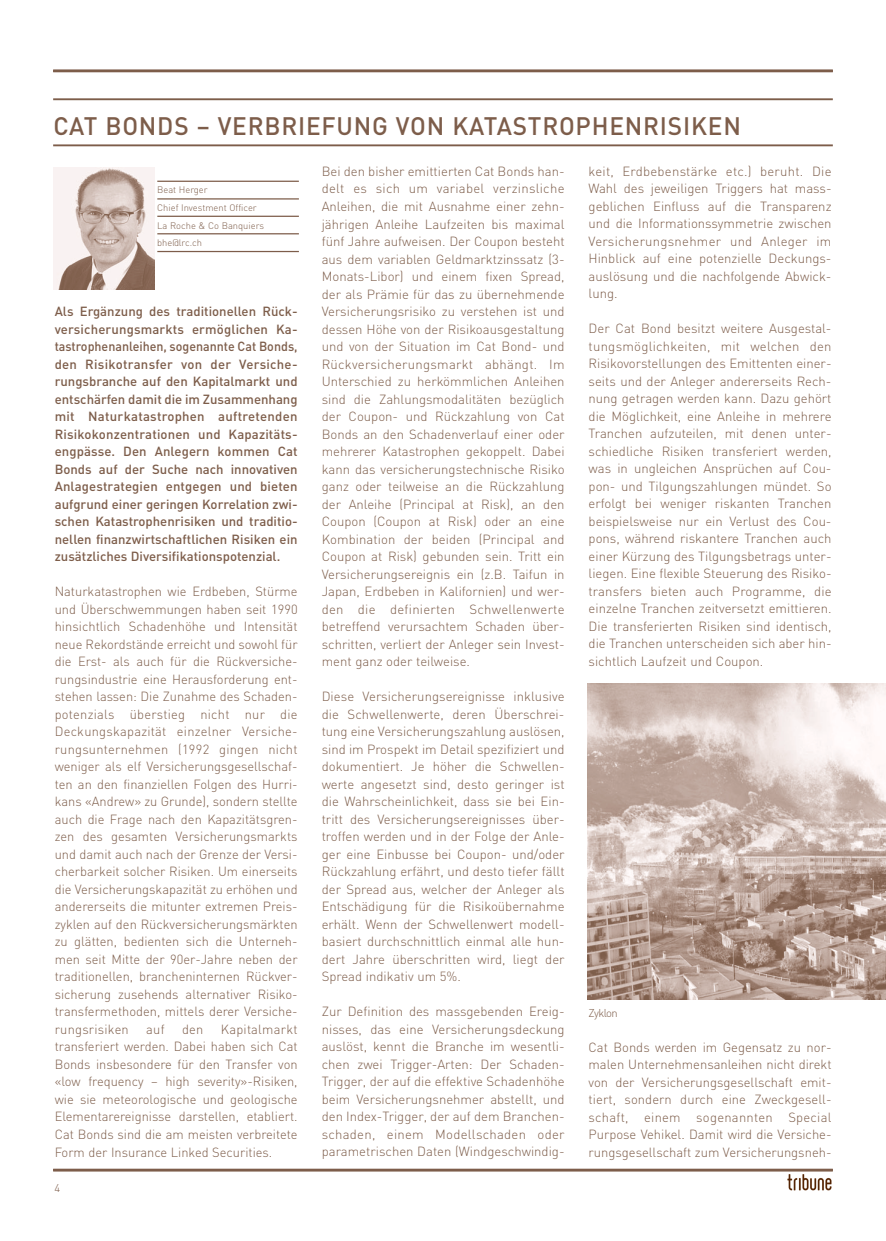
<style>
.page{position:relative;width:886px;height:1241px;background:#fff}
.page>*{position:absolute;margin:0;border:0;box-sizing:border-box;transform-origin:0 0}
.t1{font:500 25px "DIN";letter-spacing:.03em;color:#7d5d4a}
.t2{font:300 13.12px/17.5px "DIN";color:#7d5d4a;text-align:justify}
.t3{font:500 13.12px/17.5px "DIN";color:#7d5d4a;text-align:justify}
.t4{font:300 11.25px "DIN";letter-spacing:-.05em;color:#7d5d4a}
.t5{font:300 9.38px/17.5px "DIN";color:#7d5d4a}
</style>
<div class="page">
<hr style="left:53px;top:1168px;width:780px;height:3px;background:#7d5d4a">
<hr style="left:53px;top:70px;width:780px;height:2px;background:#7d5d4a">
<hr style="left:53px;top:144px;width:780px;height:2px;background:#7d5d4a">
<hr style="left:53px;top:98px;width:780px;height:2px;background:#7d5d4a">
<img style="left:787px;top:1174px;width:45px;height:17px">
<img style="left:53px;top:167px;width:101px;height:123px">
<hr style="left:157px;top:198px;width:142px;height:1px;background:#7d5d4a">
<hr style="left:157px;top:233px;width:142px;height:1px;background:#7d5d4a">
<hr style="left:157px;top:251px;width:142px;height:1px;background:#7d5d4a">
<hr style="left:157px;top:216px;width:142px;height:1px;background:#7d5d4a">
<hr style="left:157px;top:181px;width:142px;height:1px;background:#7d5d4a">
<img style="left:587px;top:683px;width:299px;height:315px">
<h1 class="t1" style="left:53px;top:111px;width:689px">CAT BONDS – VERBRIEFUNG VON KATASTROPHENRISIKEN</h1>
<p class="t5" style="left:157px;top:181px;width:108px">Beat Herger<br>Chief Investment Officer<br>La Roche &amp; Co Banquiers bhe@lrc.ch</p>
<p class="t3" style="left:55px;top:303px;width:244px">Als Ergänzung des traditionellen Rück&shy;versicherungsmarkts ermöglichen Ka&shy;tastrophenanleihen, sogenannte Cat Bonds, den Risikotransfer von der Versiche&shy;rungsbranche auf den Kapitalmarkt und entschärfen damit die im Zusammenhang mit Naturkatastrophen auftretenden Risikokonzentrationen und Kapazitäts&shy;engpässe. Den Anlegern kommen Cat Bonds auf der Suche nach innovativen Anlagestrategien entgegen und bieten aufgrund einer geringen Korrelation zwi&shy;schen Katastrophenrisiken und traditio&shy;nellen finanzwirtschaftlichen Risiken ein zusätzliches Diversifikationspotenzial.</p>
<p class="t2" style="left:55px;top:583px;width:244px">Naturkatastrophen wie Erdbeben, Stürme und Überschwemmungen haben seit 1990 hinsichtlich Schadenhöhe und Intensität neue Rekordstände erreicht und sowohl für die Erst- als auch für die Rückversiche&shy;rungsindustrie eine Herausforderung ent&shy;stehen lassen: Die Zunahme des Schaden&shy;potenzials überstieg nicht nur die Deckungskapazität einzelner Versiche&shy;rungsunternehmen (1992 gingen nicht weniger als elf Versicherungsgesellschaf&shy;ten an den finanziellen Folgen des Hurri&shy;kans «Andrew» zu Grunde), sondern stellte auch die Frage nach den Kapazitätsgren&shy;zen des gesamten Versicherungsmarkts und damit auch nach der Grenze der Versi&shy;cherbarkeit solcher Risiken. Um einerseits die Versicherungskapazität zu erhöhen und andererseits die mitunter extremen Preis&shy;zyklen auf den Rückversicherungsmärkten zu glätten, bedienten sich die Unterneh&shy;men seit Mitte der 90er-Jahre neben der traditionellen, brancheninternen Rückver&shy;sicherung zusehends alternativer Risiko&shy;transfermethoden, mittels derer Versiche&shy;rungsrisiken</p>
<p class="t2" style="left:55px;top:1020px;width:244px;text-indent:166px">Kapitalmarkt transferiert werden. Dabei haben sich Cat Bonds insbesondere für den Transfer von «low frequency – high severity»-Risiken, wie sie meteorologische und geologische Elementarereignisse darstellen, etabliert.<br>Cat Bonds sind die am meisten verbreitete Form der Insurance Linked Securities.</p>
<p class="t2" style="left:146px;top:1020px;width:20px">auf</p>
<p class="t2" style="left:182px;top:1020px;width:23px">den</p>
<p class="t4" style="left:54px;top:1180px;width:7px">4</p>
<p class="t2" style="left:322px;top:163px;width:244px">Bei den bisher emittierten Cat Bonds han&shy;delt es sich um variabel verzinsliche Anleihen, die mit Ausnahme einer zehn&shy;jährigen Anleihe Laufzeiten bis maximal fünf Jahre aufweisen. Der Coupon besteht aus dem variablen Geldmarktzinssatz (3- Monats-Libor) und einem fixen Spread, der als Prämie für das zu übernehmende Versicherungsrisiko zu verstehen ist und dessen Höhe von der Risikoausgestaltung und von der Situation im Cat Bond- und Rückversicherungsmarkt abhängt. Im Unterschied zu herkömmlichen Anleihen sind die Zahlungsmodalitäten bezüglich der Coupon- und Rückzahlung von Cat Bonds an den Schadenverlauf einer oder mehrerer Katastrophen gekoppelt. Dabei kann das versicherungstechnische Risiko ganz oder teilweise an die Rückzahlung der Anleihe (Principal at Risk), an den Coupon (Coupon at Risk) oder an eine Kombination der beiden (Principal and Coupon at Risk) gebunden sein. Tritt ein Versicherungsereignis ein (z.B. Taifun in Japan, Erdbeben in Kalifornien) und wer&shy;den die definierten Schwellenwerte betreffend verursachtem Schaden über&shy;schritten, verliert der Anleger sein Invest&shy;ment ganz oder teilweise.</p>
<p class="t2" style="left:322px;top:687px;width:244px">Diese Versicherungsereignisse inklusive die Schwellenwerte, deren Überschrei&shy;tung eine Versicherungszahlung auslösen, sind im Prospekt im Detail spezifiziert und dokumentiert. Je höher die Schwellen&shy;werte angesetzt sind, desto geringer ist die Wahrscheinlichkeit, dass sie bei Ein&shy;tritt des Versicherungsereignisses über&shy;troffen werden und in der Folge der Anle&shy;ger eine Einbusse bei Coupon- und/oder Rückzahlung erfährt, und desto tiefer fällt der Spread aus, welcher der Anleger als Entschädigung für die Risikoübernahme erhält. Wenn der Schwellenwert modell&shy;basiert durchschnittlich einmal alle hun&shy;dert Jahre überschritten wird, liegt der Spread indikativ um 5%.</p>
<p class="t2" style="left:322px;top:1002px;width:244px">Zur Definition des massgebenden Ereig&shy;nisses, das eine Versicherungsdeckung auslöst, kennt die Branche im wesentli&shy;chen zwei Trigger-Arten: Der Schaden-Trigger, der auf die effektive Schadenhöhe beim Versicherungsnehmer abstellt, und den Index-Trigger, der auf dem Branchen&shy;schaden, einem Modellschaden oder parametrischen Daten (Windgeschwindig-</p>
<p class="t2" style="left:588px;top:162px;width:244px">keit, Erdbebenstärke etc.) beruht. Die Wahl des jeweiligen Triggers hat mass&shy;geblichen Einfluss auf die Transparenz und die Informationssymmetrie zwischen Versicherungsnehmer und Anleger im Hinblick auf eine potenzielle Deckungs&shy;auslösung und die nachfolgende Abwick&shy;lung.</p>
<p class="t2" style="left:588px;top:320px;width:244px">Der Cat Bond besitzt weitere Ausgestal&shy;tungsmöglichkeiten, mit welchen den Risikovorstellungen des Emittenten einer&shy;seits und der Anleger andererseits Rech&shy;nung getragen werden kann. Dazu gehört die Möglichkeit, eine Anleihe in mehrere Tranchen aufzuteilen, mit denen unter&shy;schiedliche Risiken transferiert werden, was in ungleichen Ansprüchen auf Cou&shy;pon- und Tilgungszahlungen mündet. So erfolgt bei weniger riskanten Tranchen beispielsweise nur ein Verlust des Cou&shy;pons, während riskantere Tranchen auch einer Kürzung des Tilgungsbetrags unter&shy;liegen. Eine flexible Steuerung des Risiko&shy;transfers bieten auch Programme, die einzelne Tranchen zeitversetzt emittieren.<br>Die transferierten Risiken sind identisch, die Tranchen unterscheiden sich aber hin&shy;sichtlich Laufzeit und Coupon.</p>
<p class="t4" style="left:588px;top:1005px;width:31px">Zyklon</p>
<p class="t2" style="left:588px;top:1038px;width:244px">Cat Bonds werden im Gegensatz zu nor&shy;malen Unternehmensanleihen nicht direkt von der Versicherungsgesellschaft emit&shy;tiert, sondern durch eine Zweckgesell&shy;schaft, einem sogenannten Special Purpose Vehikel. Damit wird die Versiche&shy;rungsgesellschaft zum Versicherungsneh-</p>
</div>
